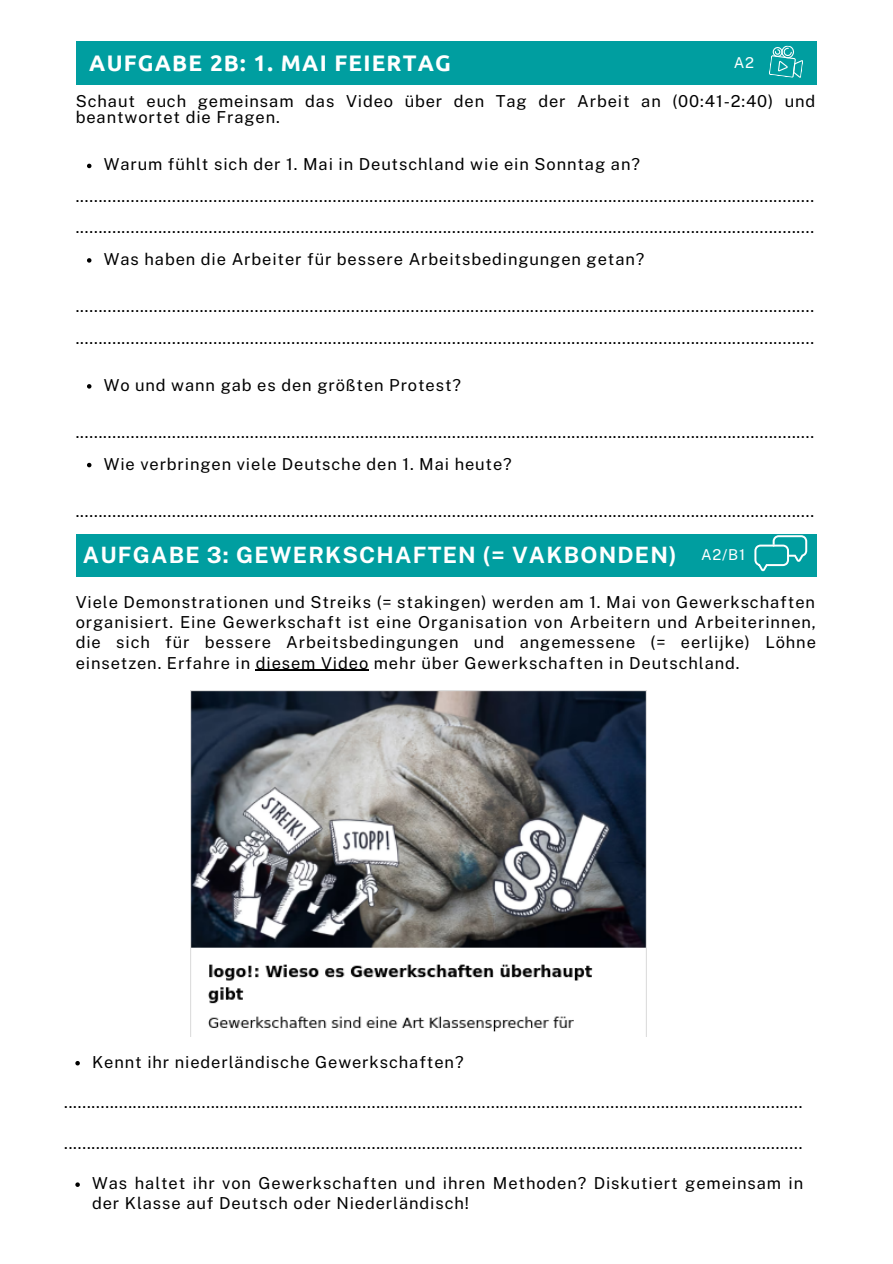
<style>
.page{position:relative;width:893px;height:1264px;background:#fff}
.page>*{position:absolute;margin:0;border:0;box-sizing:border-box;transform-origin:0 0}
.t1{font:700 22.5px "Public Sans";letter-spacing:.055em;color:#fff}
.t2{font:700 22.5px "Ubuntu";letter-spacing:.055em;color:#fff}
.t3{font:16.5px/20.2px "Public Sans";letter-spacing:.055em;color:#000}
.t4{font:15px "Public Sans";color:#fff}
</style>
<div class="page">
<div style="left:76px;top:41px;width:740px;height:43px;background:#009ea0"></div>
<div style="left:76px;top:534px;width:740px;height:42px;background:#009ea0"></div>
<svg style="left:87px;top:164px;width:4px;height:4px"></svg>
<svg style="left:87px;top:258px;width:4px;height:5px"></svg>
<svg style="left:87px;top:384px;width:4px;height:4px"></svg>
<svg style="left:87px;top:463px;width:4px;height:4px"></svg>
<svg style="left:75px;top:1061px;width:5px;height:4px"></svg>
<svg style="left:75px;top:1182px;width:5px;height:4px"></svg>
<hr style="left:256px;top:670px;width:113px;height:1px;background:#000">
<img style="left:191px;top:691px;width:455px;height:341px">
<svg style="left:754px;top:535px;width:53px;height:36px"></svg>
<svg style="left:769px;top:45px;width:34px;height:33px"></svg>
<p class="t2" style="left:89px;top:50px;width:363px">AUFGABE 2B: 1. MAI FEIERTAG</p>
<p class="t4" style="left:733px;top:54px;width:22px">A2</p>
<p class="t3" style="left:76px;top:94px;width:741px;line-height:15.8px">Schaut euch gemeinsam das Video über den Tag der Arbeit an (00:41-2:40) und beantwortet die Fragen.</p>
<p class="t3" style="left:104px;top:154px;width:537px">Warum fühlt sich der 1. Mai in Deutschland wie ein Sonntag an?</p>
<p class="t3" style="left:76px;top:186px;width:739px">.................................................................................................................................................................</p>
<p class="t3" style="left:76px;top:217px;width:739px">.................................................................................................................................................................</p>
<p class="t3" style="left:104px;top:249px;width:542px">Was haben die Arbeiter für bessere Arbeitsbedingungen getan?</p>
<p class="t3" style="left:76px;top:296px;width:739px">.................................................................................................................................................................</p>
<p class="t3" style="left:76px;top:327px;width:739px">.................................................................................................................................................................</p>
<p class="t3" style="left:104px;top:375px;width:359px">Wo und wann gab es den größten Protest?</p>
<p class="t3" style="left:76px;top:422px;width:739px">.................................................................................................................................................................</p>
<p class="t3" style="left:104px;top:453px;width:409px">Wie verbringen viele Deutsche den 1. Mai heute?</p>
<p class="t3" style="left:76px;top:500px;width:739px">.................................................................................................................................................................</p>
<p class="t1" style="left:83px;top:542px;width:595px">AUFGABE 3: GEWERKSCHAFTEN (= VAKBONDEN)</p>
<p class="t4" style="left:701px;top:546px;width:46px">A2/B1</p>
<p class="t3" style="left:76px;top:592px;width:741px;text-align:justify">Viele Demonstrationen und Streiks (= stakingen) werden am 1. Mai von Gewerkschaften organisiert. Eine Gewerkschaft ist eine Organisation von Arbeitern und Arbeiterinnen, die sich für bessere Arbeitsbedingungen und angemessene (= eerlijke) Löhne einsetzen. Erfahre in diesem Video mehr über Gewerkschaften in Deutschland.</p>
<p class="t3" style="left:92px;top:1051px;width:373px">Kennt ihr niederländische Gewerkschaften?</p>
<p class="t3" style="left:64px;top:1092px;width:739px">.................................................................................................................................................................</p>
<p class="t3" style="left:64px;top:1132px;width:739px">.................................................................................................................................................................</p>
<p class="t3" style="left:92px;top:1172px;width:712px">Was haltet ihr von Gewerkschaften und ihren Methoden? Diskutiert gemeinsam in der Klasse auf Deutsch oder Niederländisch!</p>
</div>
